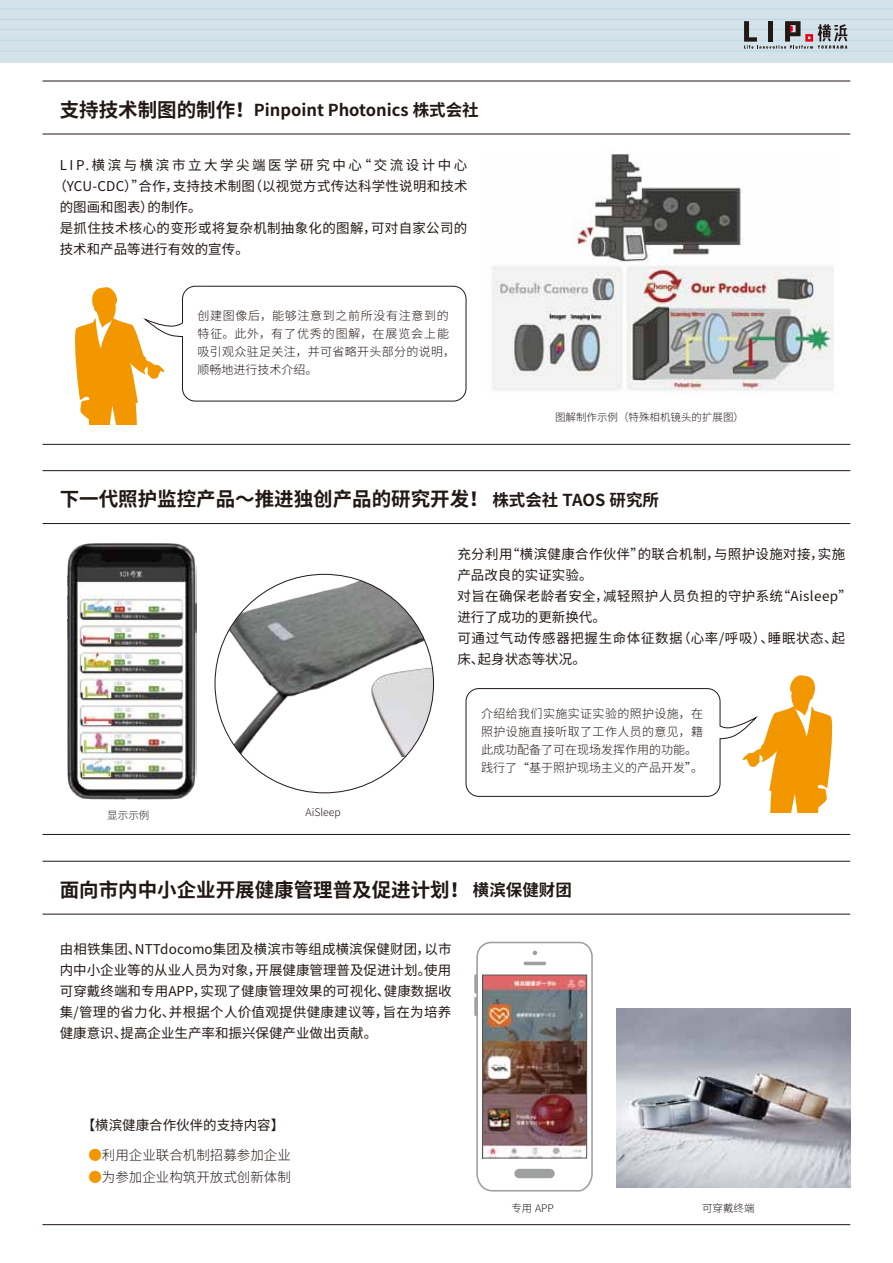
<style>
.page{position:relative;width:893px;height:1263px;background:#fff}
.page>*{position:absolute;margin:0;border:0;box-sizing:border-box;transform-origin:0 0}
.t1{font:700 19.5px "Noto Sans CJ Ksc";color:#221815}
.t2{font:700 16.5px "Noto Sans CJ Ksc";color:#221815}
.t3{font:13.5px/21px "Noto Sans CJ Ksc";letter-spacing:.02em;color:#221815;text-align:justify}
.t4{font:13.5px "Noto Sans CJ Ksc";color:#221815}
.t5{font:300 13.5px "Noto Sans CJ Ksc";color:#221815}
.t6{font:13.5px "Noto Sans CJ Ksc";letter-spacing:.19em;color:#221815}
.t7{font:300 12px/18px "Noto Sans CJ Ksc";letter-spacing:.015em;color:#221815}
.t8{font:300 12px/18px "Noto Sans CJ Ksc";letter-spacing:.055em;color:#221815}
.t9{font:300 10.5px "Noto Sans CJ Ksc";color:#221815}
.s1{font-size:19.5px}
.s2{font-size:16.5px}
.s3{color:#f39700}
</style>
<div class="page">
<div style="left:0;top:0;width:893px;height:62px;background:#d4e2e9"></div>
<hr style="left:0;top:29px;width:893px;height:1px;background:#bcd8e7">
<hr style="left:0;top:19px;width:893px;height:1px;background:#bcd8e7">
<hr style="left:0;top:9px;width:893px;height:1px;background:#bcd8e7">
<hr style="left:0;top:40px;width:893px;height:1px;background:#bcd8e7">
<hr style="left:0;top:51px;width:893px;height:1px;background:#bcd8e7">
<svg style="left:744px;top:21px;width:103px;height:28px"></svg>
<hr style="left:43px;top:444px;width:807px;height:1px;background:#221815">
<hr style="left:43px;top:81px;width:807px;height:1px;background:#221815">
<hr style="left:43px;top:134px;width:807px;height:1px;background:#221815">
<hr style="left:43px;top:914px;width:807px;height:1px;background:#221815">
<hr style="left:43px;top:1224px;width:807px;height:1px;background:#221815">
<hr style="left:43px;top:861px;width:807px;height:1px;background:#221815">
<hr style="left:43px;top:523px;width:807px;height:1px;background:#221815">
<hr style="left:43px;top:470px;width:807px;height:1px;background:#221815">
<hr style="left:43px;top:834px;width:807px;height:1px;background:#221815">
<img style="left:67px;top:544px;width:130px;height:256px">
<img style="left:219px;top:581px;width:214px;height:176px">
<svg style="left:75px;top:285px;width:391px;height:139px"></svg>
<svg style="left:466px;top:675px;width:367px;height:137px"></svg>
<img style="left:492px;top:154px;width:342px;height:239px">
<div style="left:474px;top:974px;width:4px;height:19px;border:2px solid #9fa0a0"></div>
<div style="left:474px;top:997px;width:4px;height:19px;border:2px solid #9fa0a0"></div>
<svg style="left:475px;top:941px;width:118px;height:251px"></svg>
<div style="left:514px;top:1169px;width:41px;height:9px;background:#9fa0a0;border-radius:5px"></div>
<img style="left:484px;top:977px;width:101px;height:179px">
<div style="left:482px;top:975px;width:105px;height:183px;border:1px solid #595757"></div>
<img style="left:616px;top:1008px;width:234px;height:179px">
<p class="t2" style="left:60px;top:101px;width:420px"><span class="s1">支持技术制图的制作！</span>Pinpoint Photonics 株式会社</p>
<p class="t6" style="left:60px;top:158px;width:409px">LIP.横滨与横滨市立大学尖端医学研究中心“交流设计中心</p>
<p class="t3" style="left:54px;top:176px;width:416px">（YCU-CDC）”合作，支持技术制图（以视觉方式传达科学性说明和技术</p>
<p class="t4" style="left:60px;top:200px;width:143px">的图画和图表）的制作。</p>
<p class="t3" style="left:60px;top:218px;width:409px">是抓住技术核心的变形或将复杂机制抽象化的图解，可对自家公司的</p>
<p class="t4" style="left:60px;top:242px;width:191px">技术和产品等进行有效的宣传。</p>
<p class="t8" style="left:197px;top:307px;width:259px">创建图像后，能够注意到之前所没有注意到的特征。此外，有了优秀的图解，在展览会上能吸引观众驻足关注，并可省略开头部分的说明，顺畅地进行技术介绍。</p>
<p class="t9" style="left:555px;top:411px;width:190px">图解制作示例（特殊相机镜头的扩展图）</p>
<h1 class="t1" style="left:60px;top:488px;width:601px">下一代照护监控产品～推进独创产品的研究开发！ <span class="s2">株式会社 TAOS 研究所</span></h1>
<p class="t3" style="left:457px;top:544px;width:396px;text-align:left">充分利用“横滨健康合作伙伴”的联合机制，与照护设施对接，实施产品改良的实证实验。<br>对旨在确保老龄者安全，减轻照护人员负担的守护系统“Aisleep”进行了成功的更新换代。<br>可通过气动传感器把握生命体征数据（心率/呼吸）、睡眠状态、起床、起身状态等状况。</p>
<p class="t9" style="left:107px;top:809px;width:43px">显示示例</p>
<p class="t9" style="left:306px;top:807px;width:37px">AiSleep</p>
<p class="t7" style="left:481px;top:705px;width:223px">介绍给我们实施实证实验的照护设施，在照护设施直接听取了工作人员的意见，籍此成功配备了可在现场发挥作用的功能。践行了“基于照护现场主义的产品开发”。</p>
<h1 class="t1" style="left:60px;top:879px;width:514px">面向市内中小企业开展健康管理普及促进计划！ <span class="s2">横滨保健财团</span></h1>
<p class="t3" style="left:60px;top:939px;width:393px">由相铁集团、NTTdocomo集团及横滨市等组成横滨保健财团，以市内中小企业等的从业人员为对象，开展健康管理普及促进计划。使用可穿戴终端和专用APP，实现了健康管理效果的可视化、健康数据收集/管理的省力化、并根据个人价值观提供健康建议等，旨在为培养健康意识、提高企业生产率和振兴保健产业做出贡献。</p>
<p class="t4" style="left:82px;top:1117px;width:204px">【横滨健康合作伙伴的支持内容】</p>
<p class="t5" style="left:88px;top:1147px;width:204px"><span class="s3">●</span>利用企业联合机制招募参加企业</p>
<p class="t5" style="left:88px;top:1170px;width:204px"><span class="s3">●</span>为参加企业构筑开放式创新体制</p>
<p class="t9" style="left:511px;top:1202px;width:44px">专用 APP</p>
<p class="t9" style="left:702px;top:1202px;width:54px">可穿戴终端</p>
</div>
